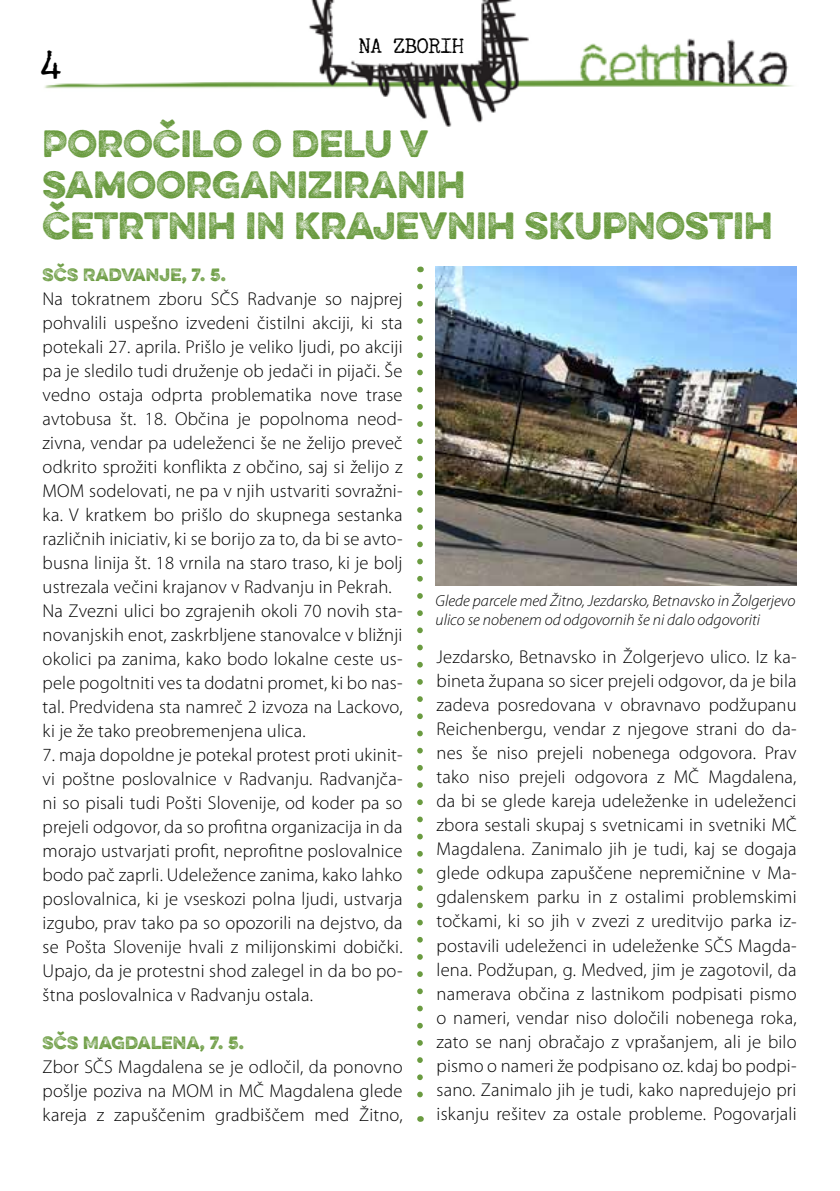
<style>
.page{position:relative;width:840px;height:1191px;background:#fff}
.page>*{position:absolute;margin:0;border:0;box-sizing:border-box;transform-origin:0 0}
.t1{font:36px "Underwood Champion";color:#000}
.t2{font:300 34px/40.8px "Eveleth Slant";color:#6a9b40}
.t3{font:20px "Underwood Champion";color:#000}
.t4{font:300 18.6px/24px "Myriad Pro";letter-spacing:.01em;color:#000;text-align:justify}
.t5{font:italic 300 16px/19.2px "Myriad Pro";color:#000}
.t6{font:300 16px "Eveleth Slant";letter-spacing:.01em;color:#6a9b40}
</style>
<div class="page">
<img style="left:44px;top:1px;width:749px;height:125px">
<img style="left:435px;top:266px;width:361px;height:319px">
<svg style="left:417px;top:286px;width:5px;height:812px"></svg>
<h1 class="t1" style="left:41px;top:43px;width:23px">4</h1>
<p class="t3" style="left:359px;top:35px;width:106px">NA ZBORIH</p>
<h2 class="t2" style="left:43px;top:122px;width:731px">POROČILO O DELU V<br>SAMOORGANIZIRANIH<br>ČETRTNIH IN KRAJEVNIH SKUPNOSTIH</h2>
<p class="t6" style="left:43px;top:262px;width:185px">SČS RADVANJE, 7. 5.</p>
<p class="t4" style="left:43px;top:286px;width:361px;text-align:left">Na tokratnem zboru SČS Radvanje so najprej pohvalili uspešno izvedeni čistilni akciji, ki sta potekali 27. aprila. Prišlo je veliko ljudi, po akciji pa je sledilo tudi druženje ob jedači in pijači. Še vedno ostaja odprta problematika nove trase avtobusa št. 18. Občina je popolnoma neod&shy;zivna, vendar pa udeleženci še ne želijo preveč odkrito sprožiti konflikta z občino, saj si želijo z MOM sodelovati, ne pa v njih ustvariti sovražni&shy;ka. V kratkem bo prišlo do skupnega sestanka različnih iniciativ, ki se borijo za to, da bi se avto&shy;busna linija št. 18 vrnila na staro traso, ki je bolj ustrezala večini krajanov v Radvanju in Pekrah.<br>Na Zvezni ulici bo zgrajenih okoli 70 novih sta&shy;novanjskih enot, zaskrbljene stanovalce v bližnji okolici pa zanima, kako bodo lokalne ceste us&shy;pele pogoltniti ves ta dodatni promet, ki bo nas&shy;tal. Predvidena sta namreč 2 izvoza na Lackovo, ki je že tako preobremenjena ulica.</p>
<p class="t4" style="left:43px;top:742px;width:361px">7. maja dopoldne je potekal protest proti ukinit&shy;vi poštne poslovalnice v Radvanju. Radvanjča&shy;ni so pisali tudi Pošti Slovenije, od koder pa so prejeli odgovor, da so profitna organizacija in da morajo ustvarjati profit, neprofitne poslovalnice bodo pač zaprli. Udeležence zanima, kako lahko poslovalnica, ki je vseskozi polna ljudi, ustvarja izgubo, prav tako pa so opozorili na dejstvo, da se Pošta Slovenije hvali z milijonskimi dobički.<br>Upajo, da je protestni shod zalegel in da bo po&shy;štna poslovalnica v Radvanju ostala.</p>
<p class="t6" style="left:43px;top:1030px;width:203px">SČS MAGDALENA, 7. 5.</p>
<p class="t4" style="left:43px;top:1054px;width:361px">Zbor SČS Magdalena se je odločil, da ponovno pošlje poziva na MOM in MČ Magdalena glede kareja z zapuščenim gradbiščem med Žitno,</p>
<p class="t5" style="left:435px;top:591px;width:361px">Glede parcele med Žitno, Jezdarsko, Betnavsko in Žolgerjevo ulico se nobenem od odgovornih še ni dalo odgovoriti</p>
<p class="t4" style="left:436px;top:645px;width:361px">Jezdarsko, Betnavsko in Žolgerjevo ulico. Iz ka&shy;bineta župana so sicer prejeli odgovor, da je bila zadeva posredovana v obravnavo podžupanu Reichenbergu, vendar z njegove strani do da&shy;nes še niso prejeli nobenega odgovora. Prav tako niso prejeli odgovora z MČ Magdalena, da bi se glede kareja udeleženke in udeleženci zbora sestali skupaj s svetnicami in svetniki MČ Magdalena. Zanimalo jih je tudi, kaj se dogaja glede odkupa zapuščene nepremičnine v Ma&shy;gdalenskem parku in z ostalimi problemskimi točkami, ki so jih v zvezi z ureditvijo parka iz&shy;postavili udeleženci in udeleženke SČS Magda&shy;lena. Podžupan, g. Medved, jim je zagotovil, da namerava občina z lastnikom podpisati pismo o nameri, vendar niso določili nobenega roka, zato se nanj obračajo z vprašanjem, ali je bilo pismo o nameri že podpisano oz. kdaj bo podpi&shy;sano. Zanimalo jih je tudi, kako napredujejo pri iskanju rešitev za ostale probleme. Pogovarjali</p>
</div>
